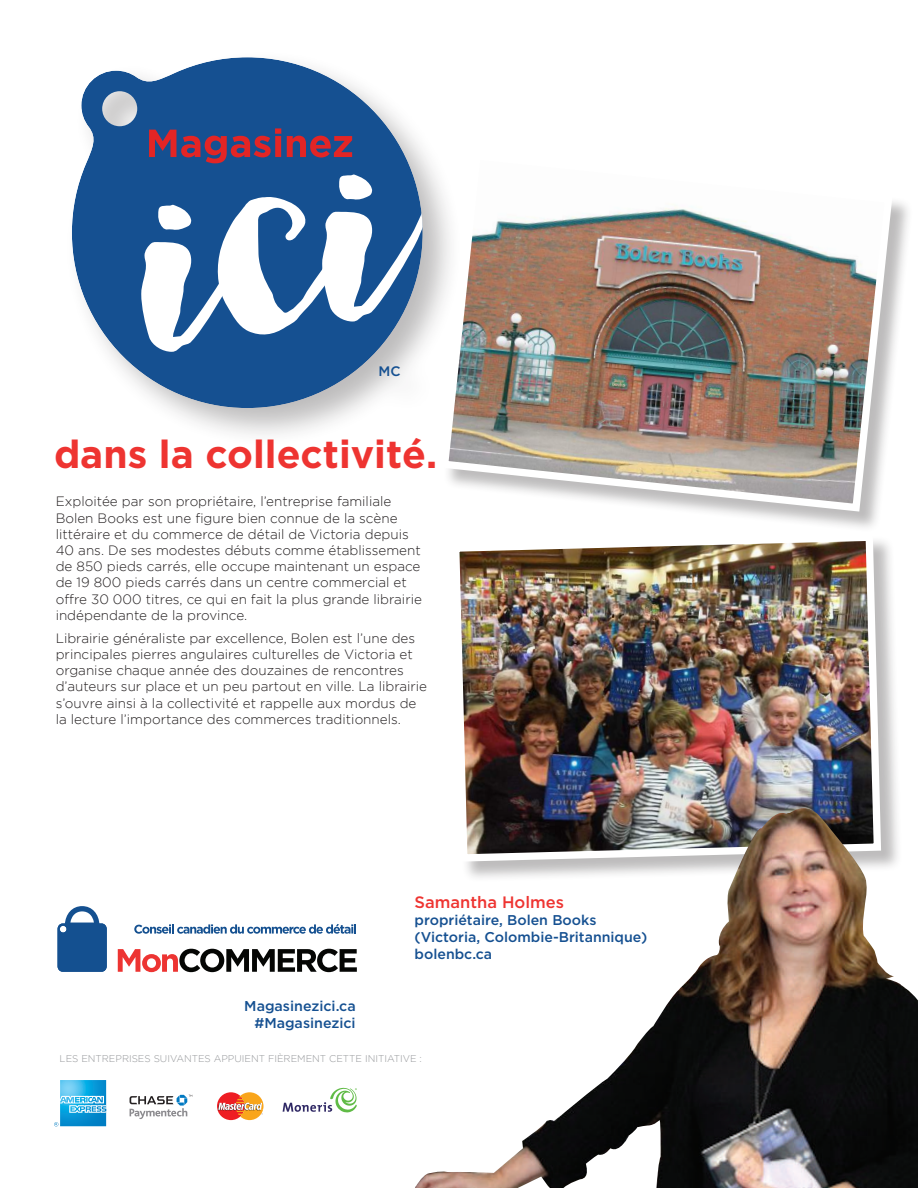
<style>
.page{position:relative;width:918px;height:1188px;background:#fff}
.page>*{position:absolute;margin:0;border:0;box-sizing:border-box;transform-origin:0 0}
.t1{font:700 39px "Gotham";color:#ee3431}
.t2{font:500 16.5px "Gotham";color:#ee3431}
.t3{font:500 14.25px/17.1px "Gotham";color:#155091;text-align:right}
.t4{font:500 14.1px/17px "Gotham";color:#155091}
.t5{font:500 13.8px "Gotham";color:#155091}
.t6{font:300 13.5px/16.2px "Gotham";color:#231f20}
.t7{font:300 9.75px "Gotham";color:#939598}
</style>
<div class="page">
<div style="left:65px;top:50px;width:397px;height:398px;background:#231f20;opacity:.3"></div>
<svg style="left:72px;top:57px;width:351px;height:351px;fill:#155091"></svg>
<svg style="left:141px;top:174px;width:282px;height:178px"></svg>
<svg style="left:149px;top:128px;width:132px;height:35px;background:#663e66"></svg>
<svg style="left:287px;top:136px;width:65px;height:22px"></svg>
<svg style="left:118px;top:949px;width:239px;height:23px"></svg>
<svg style="left:134px;top:924px;width:222px;height:10px"></svg>
<svg style="left:58px;top:906px;width:49px;height:66px"></svg>
<svg style="left:54px;top:1080px;width:52px;height:46px;background:#52b7e4"></svg>
<svg style="left:130px;top:1095px;width:62px;height:24px"></svg>
<svg style="left:218px;top:1092px;width:45px;height:28px"></svg>
<svg style="left:283px;top:1088px;width:74px;height:24px"></svg>
<div style="left:442px;top:154px;width:471px;height:378px;background:#231f20;opacity:.3"></div>
<img style="left:437px;top:148px;width:459px;height:368px">
<div style="left:454px;top:535px;width:449px;height:348px;background:#231f20;opacity:.3"></div>
<img style="left:448px;top:530px;width:437px;height:278px">
<img style="left:415px;top:808px;width:503px;height:380px">
<p class="t5" style="left:378px;top:362px;width:24px">MC</p>
<h1 class="t1" style="left:54px;top:432px;width:385px">dans la collectivité.</h1>
<p class="t6" style="left:56px;top:493px;width:368px">Exploitée par son propriétaire, l’entreprise familiale Bolen Books est une figure bien connue de la scène littéraire et du commerce de détail de Victoria depuis 40 ans. De ses modestes débuts comme établissement de 850 pieds carrés, elle occupe maintenant un espace de 19 800 pieds carrés dans un centre commercial et offre 30 000 titres, ce qui en fait la plus grande librairie indépendante de la province.</p>
<p class="t6" style="left:56px;top:630px;width:373px">Librairie généraliste par excellence, Bolen est l’une des principales pierres angulaires culturelles de Victoria et organise chaque année des douzaines de rencontres d’auteurs sur place et un peu partout en ville. La librairie s’ouvre ainsi à la collectivité et rappelle aux mordus de la lecture l’importance des commerces traditionnels.</p>
<p class="t2" style="left:415px;top:891px;width:151px">Samantha Holmes</p>
<p class="t4" style="left:415px;top:911px;width:234px">propriétaire, Bolen Books (Victoria, Colombie-Britannique) bolenbc.ca</p>
<p class="t3" style="left:244px;top:997px;width:113px">Magasinezici.ca #Magasinezici</p>
<p class="t7" style="left:60px;top:1053px;width:364px">LES ENTREPRISES SUIVANTES APPUIENT FIÈREMENT CETTE INITIATIVE :</p>
</div>
